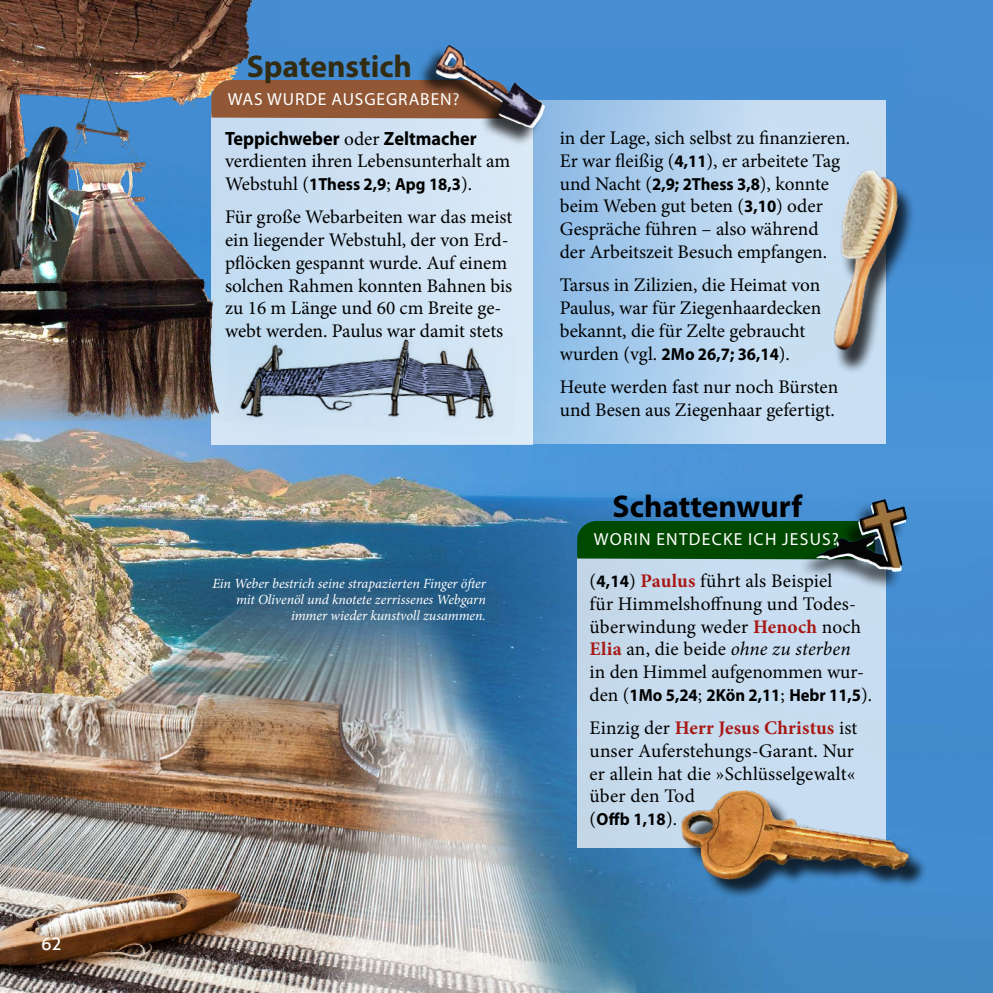
<style>
.page{position:relative;width:993px;height:993px;background:#fff}
.page>*{position:absolute;margin:0;border:0;box-sizing:border-box;transform-origin:0 0}
.t1{font:700 31.5px "Myriad Pro";color:#000}
.t2{font:700 31.5px "Myriad Pro";color:#332c13}
.t3{font:19.25px/22.8px "Minion Pro";color:#000}
.t4{font:700 19.25px "Myriad Pro";color:#000;scale:.95 1}
.t5{font:700 17.5px "Myriad Pro";color:#000;scale:.95 1}
.t6{font:17.5px "Myriad Pro";letter-spacing:.07em;color:#fff}
.t7{font:17.5px "Myriad Pro";letter-spacing:.05em;color:#fff}
.t8{font:17.5px "Aller";color:#fff}
.t9{font:italic 14px/15.8px "Minion Pro";letter-spacing:-.005em;color:#fff;text-align:right}
.s1{font-family:"Minion Pro";font-weight:400}
.s2{font-family:"Minion Pro";font-weight:400;font-size:19.25px}
.s3{font-family:"Myriad Pro";font-weight:700;font-size:17.5px}
.s4{font-weight:700;color:#a81815}
.s5{font-style:italic}
</style>
<div class="page">
<img style="left:0;top:0;width:992px;height:992px">
<svg style="left:532px;top:100px;width:353px;height:344px;background:#b1d0ed"></svg>
<div style="left:211px;top:114px;width:321px;height:330px;background:#d1e3f4"></div>
<img style="left:283px;top:320px;width:235px;height:117px">
<img style="left:0;top:563px;width:636px;height:429px">
<div style="left:833px;top:176px;width:82px;height:198px;background:#000;opacity:.75"></div>
<img style="left:808px;top:166px;width:96px;height:191px">
<div style="left:577px;top:556px;width:308px;height:291px;background:#c7ddef"></div>
<div style="left:577px;top:521px;width:221px;height:38px;background:#004900"></div>
<div style="left:798px;top:500px;width:107px;height:91px;background:#000;opacity:.6"></div>
<img style="left:816px;top:500px;width:91px;height:71px">
<div style="left:684px;top:793px;width:243px;height:106px;background:#000;opacity:.75"></div>
<img style="left:679px;top:779px;width:229px;height:105px">
<img style="left:0;top:0;width:283px;height:420px">
<div style="left:211px;top:80px;width:206px;height:38px;background:#925735"></div>
<div style="left:417px;top:46px;width:126px;height:101px;background:#000;opacity:.75"></div>
<img style="left:435px;top:45px;width:109px;height:83px">
<p class="t8" style="left:41px;top:932px;width:22px">62</p>
<h1 class="t2" style="left:246px;top:46px;width:167px">Spatenstich</h1>
<p class="t7" style="left:228px;top:89px;width:233px">WAS WURDE AUSGEGRABEN?</p>
<p class="t4" style="left:225px;top:125px;width:266px">Teppichweber <span class="s1">oder</span> Zeltmacher</p>
<p class="t3" style="left:225px;top:150px;width:287px">verdienten ihren Lebensunterhalt am</p>
<p class="t5" style="left:225px;top:173px;width:261px"><span class="s2">Webstuhl (</span>1Thess 2,9<span class="s2">;</span> Apg 18,3<span class="s2">).</span></p>
<p class="t3" style="left:225px;top:206px;width:289px">Für große Webarbeiten war das meist ein liegender Webstuhl, der von Erd&shy;pflöcken gespannt wurde. Auf einem solchen Rahmen konnten Bahnen bis zu 16 m Länge und 60 cm Breite ge&shy;webt werden. Paulus war damit stets</p>
<p class="t3" style="left:559px;top:127px;width:292px">in der Lage, sich selbst zu finanzieren.<br>Er war fleißig (<span class="s3">4,11</span>), er arbeitete Tag und Nacht (<span class="s3">2,9; 2Thess 3,8</span>), konnte beim Weben gut beten (<span class="s3">3,10</span>) oder Gespräche führen – also während<br>der Arbeitszeit Besuch empfangen.</p>
<p class="t3" style="left:559px;top:274px;width:263px">Tarsus in Zilizien, die Heimat von Paulus, war für Ziegenhaardecken bekannt, die für Zelte gebraucht wurden (vgl. <span class="s3">2Mo 26,7; 36,14</span>).</p>
<p class="t3" style="left:559px;top:375px;width:280px">Heute werden fast nur noch Bürsten und Besen aus Ziegenhaar gefertigt.</p>
<h1 class="t1" style="left:612px;top:486px;width:191px">Schattenwurf</h1>
<p class="t6" style="left:593px;top:528px;width:247px">WORIN ENTDECKE ICH JESUS?</p>
<p class="t9" style="left:212px;top:576px;width:275px">Ein Weber bestrich seine strapazierten Finger öfter mit Olivenöl und knotete zerrissenes Webgarn immer wieder kunstvoll zusammen.</p>
<p class="t3" style="left:589px;top:569px;width:276px">(<span class="s3">4,14</span>) <span class="s4">Paulus</span> führt als Beispiel<br>für Himmelshoffnung und Todes&shy;überwindung weder <span class="s4">Henoch</span> noch<br><span class="s4">Elia</span> an, die beide <span class="s5">ohne zu sterben </span>in den Himmel aufgenommen wur-</p>
<p class="t5" style="left:589px;top:683px;width:299px"><span class="s2">den (</span>1Mo 5,24<span class="s2">;</span> 2Kön 2,11<span class="s2">;</span> Hebr 11,5<span class="s2">).</span></p>
<p class="t3" style="left:589px;top:716px;width:269px">Einzig der <span class="s4">Herr Jesus Christus</span> ist unser Auferstehungs-Garant. Nur er allein hat die »Schlüsselgewalt« über den Tod</p>
<p class="t5" style="left:589px;top:807px;width:94px"><span class="s2">(</span>Offb 1,18<span class="s2">).</span></p>
</div>
